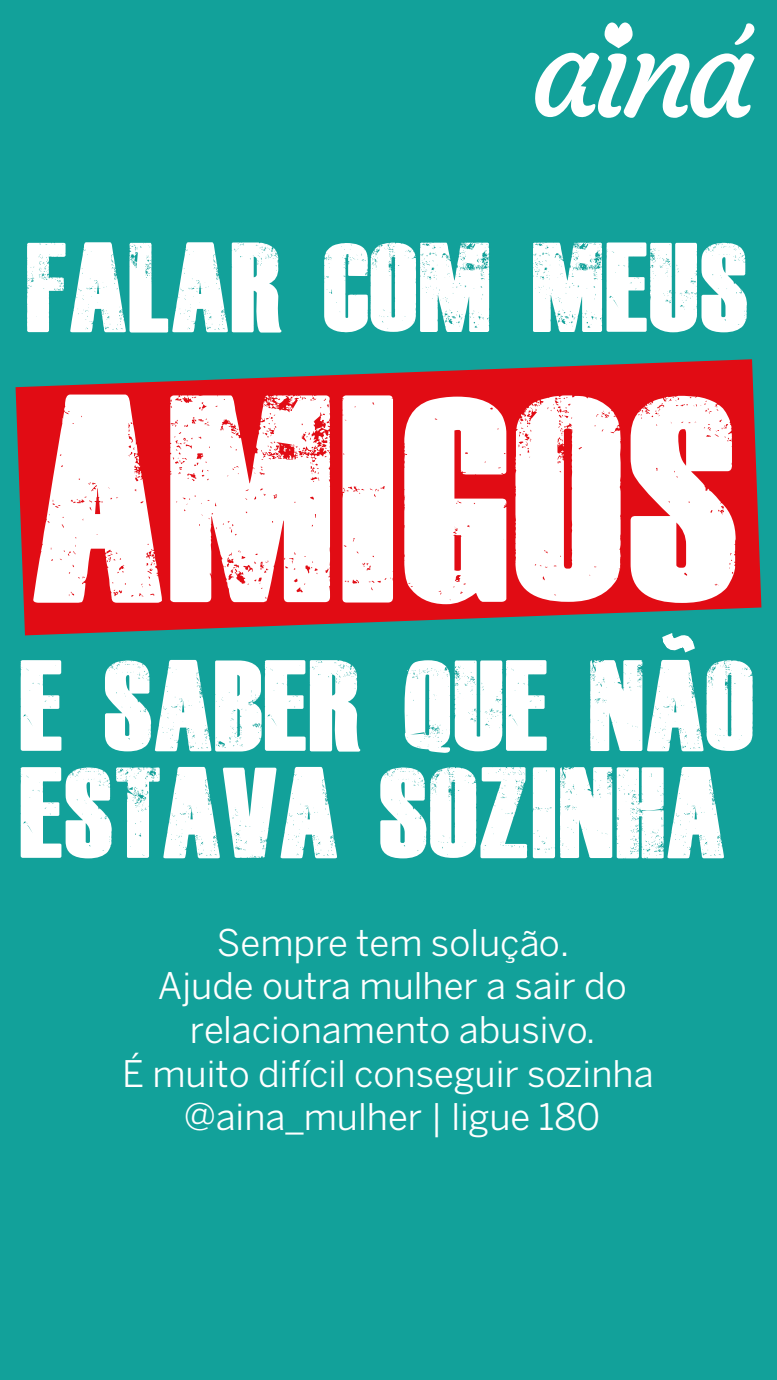
<style>
.page{position:relative;width:777px;height:1380px;background:#fff}
.page>*{position:absolute;margin:0;border:0;box-sizing:border-box;transform-origin:0 0}
.t1{font:203.12px "Dead Kansas";color:#fff}
.t2{font:89.19px/107px "Dead Kansas";color:#fff}
.t3{font:87.81px "Dead Kansas";color:#fff}
.t4{font:36.38px/43.7px "Benton Sans";color:#fff;text-align:center}
</style>
<div class="page">
<div style="left:0;top:0;width:776px;height:1380px;background:#12a19a"></div>
<svg style="left:662px;top:635px;width:33px;height:18px"></svg>
<svg style="left:16px;top:359px;width:745px;height:276px;background:#ca1c22"></svg>
<svg style="left:535px;top:23px;width:220px;height:95px"></svg>
<h3 class="t3" style="left:26px;top:242px;width:725px">FALAR COM MEUS</h3>
<h1 class="t1" style="left:33px;top:395px;width:712px">AMIGOS</h1>
<h2 class="t2" style="left:21px;top:653px;width:736px">E SABER QUE NAO<br>ESTAVA SOZINHA</h2>
<p class="t4" style="left:122px;top:920px;width:532px">Sempre tem solução.<br>Ajude outra mulher a sair do relacionamento abusivo.<br>É muito difícil conseguir sozinha @aina_mulher | ligue 180</p>
</div>
